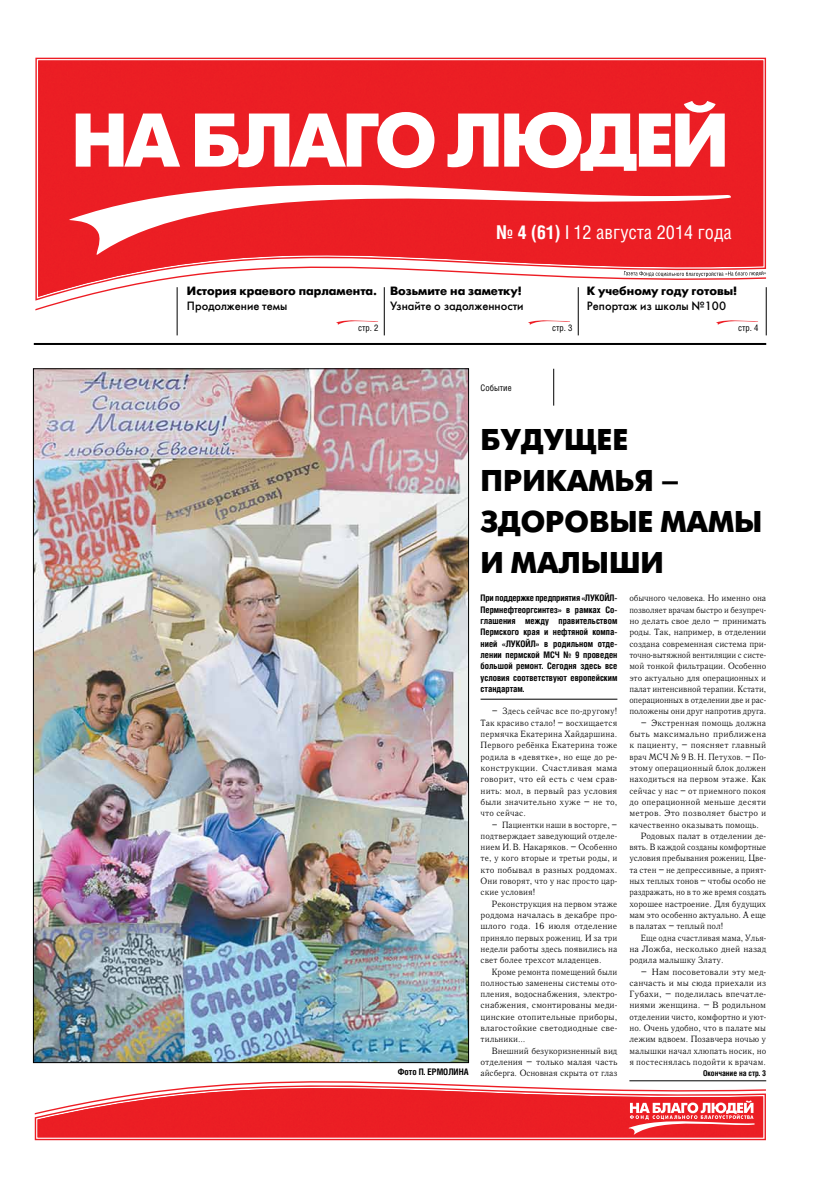
<style>
.page{position:relative;width:823px;height:1197px;background:#fff}
.page>*{position:absolute;margin:0;border:0;box-sizing:border-box;transform-origin:0 0}
.t1{font:700 30px/40.8px "Futuris C";color:#000}
.t2{font:19px "Helios Cond";color:#fff}
.t3{font:700 12px "Futuris C";color:#000}
.t4{font:12px "Futuris C";color:#000}
.t5{font:9px/11.3px "Quant Antiqua C";color:#000;text-align:justify}
.t6{font:9px/11.3px "Quant Antiqua C";color:#000;text-align:justify;scale:1.04 1}
.t7{font:700 9px/11.3px "Helios Cond";color:#000;text-align:justify}
.t8{font:9px/11.3px "Quant Antiqua C";color:#000;text-align:justify;scale:.96 1}
.t9{font:9px "Quant Antiqua C";color:#000;scale:.95 1}
.t10{font:9px "Quant Antiqua C";color:#000;scale:1.05 1}
.t11{font:9px "Helios Cond";color:#000}
.t12{font:700 8px "Helios Cond";color:#000}
.s1{font-weight:700}
</style>
<div class="page">
<svg style="left:35px;top:58px;width:730px;height:242px"></svg>
<img style="left:38px;top:60px;width:724px;height:237px">
<svg style="left:623px;top:271px;width:142px;height:6px"></svg>
<svg style="left:504px;top:101px;width:220px;height:70px"></svg>
<svg style="left:447px;top:113px;width:51px;height:54px"></svg>
<svg style="left:195px;top:112px;width:239px;height:56px"></svg>
<svg style="left:76px;top:113px;width:104px;height:54px"></svg>
<svg style="left:62px;top:183px;width:668px;height:74px;fill:#ec1e24"></svg>
<svg style="left:35px;top:1137px;width:730px;height:2px"></svg>
<svg style="left:35px;top:1081px;width:730px;height:56px"></svg>
<hr style="left:480px;top:698px;width:137px;height:1px;background:#000">
<hr style="left:629px;top:1080px;width:136px;height:1px;background:#000">
<hr style="left:34px;top:343px;width:731px;height:2px;background:#000">
<hr style="left:177px;top:287px;width:1px;height:48px;background:#000">
<hr style="left:384px;top:287px;width:1px;height:48px;background:#000">
<hr style="left:577px;top:287px;width:1px;height:48px;background:#000">
<hr style="left:765px;top:287px;width:1px;height:48px;background:#000">
<hr style="left:553px;top:369px;width:1px;height:36px;background:#000">
<svg style="left:336px;top:320px;width:42px;height:5px"></svg>
<svg style="left:528px;top:320px;width:42px;height:5px"></svg>
<svg style="left:716px;top:320px;width:41px;height:5px"></svg>
<img style="left:35px;top:370px;width:431px;height:690px">
<h2 class="t2" style="left:496px;top:220px;width:236px"><span class="s1">№ 4 (61) |</span> 12 августа 2014 года</h2>
<h3 class="t3" style="left:187px;top:284px;width:192px">История краевого парламента.</h3>
<h3 class="t4" style="left:187px;top:298px;width:102px">Продолжение темы</h3>
<p class="t11" style="left:358px;top:323px;width:22px">стр. 2</p>
<h3 class="t3" style="left:390px;top:284px;width:133px">Возьмите на заметку!</h3>
<h3 class="t4" style="left:390px;top:298px;width:135px">Узнайте о задолженности</h3>
<p class="t11" style="left:552px;top:323px;width:22px">стр. 3</p>
<h3 class="t3" style="left:586px;top:284px;width:152px">К учебному году готовы!</h3>
<h3 class="t4" style="left:586px;top:298px;width:141px">Репортаж из школы №100</h3>
<p class="t11" style="left:737px;top:323px;width:22px">стр. 4</p>
<p class="t11" style="left:480px;top:382px;width:33px">Событие</p>
<p class="t7" style="left:397px;top:1065px;width:72px">Фото П. ЕРМОЛИНА</p>
<h1 class="t1" style="left:480px;top:420px;width:283px">Будущее<br>Прикамья – здоровые мамы и малыши</h1>
<p class="t7" style="left:480px;top:592px;width:138px">При поддержке предприятия «ЛУКОЙЛ-Пермнефтеоргсинтез» в рамках Со&shy;глашения между правительством Пермского края и нефтяной компа&shy;нией «ЛУКОЙЛ» в родильном отде&shy;лении пермской МСЧ № 9 проведен большой ремонт. Сегодня здесь все условия соответствуют европейским стандартам.</p>
<p class="t5" style="left:480px;top:705px;width:138px;text-indent:11px">– Здесь сейчас все по‑другому!<br>Так красиво стало! – восхищается пермячка Екатерина Хайдаршина.<br>Первого ребёнка Екатерина тоже родила в «девятке», но еще до ре‑ конструкции. Счастливая мама говорит, что ей есть с чем срав‑ нить: мол, в первый раз условия были значительно хуже – не то, что сейчас.</p>
<p class="t8" style="left:480px;top:818px;width:144px;text-indent:11px">– Пациентки наши в восторге, – подтверждает заведующий отделе‑ нием И.В. Накаряков. – Особенно те, у кого вторые и третьи роды, и кто побывал в разных роддомах.<br>Они говорят, что у нас просто цар‑ ские условия!</p>
<p class="t5" style="left:480px;top:898px;width:138px;text-indent:11px">Реконструкция на первом этаже роддома началась в декабре про‑ шлого года. 16 июля отделение приняло первых рожениц. И за три недели работы здесь появились на свет более трехсот младенцев.</p>
<p class="t5" style="left:480px;top:965px;width:138px;text-indent:11px">Кроме ремонта помещений были полностью заменены системы ото‑ пления, водоснабжения, электро‑ снабжения, смонтированы меди‑ цинские отопительные приборы, влагостойкие светодиодные све‑ тильники…</p>
<p class="t5" style="left:480px;top:1044px;width:138px;text-indent:11px">Внешний безукоризненный вид отделения – только малая часть айсберга. Основная скрыта от глаз</p>
<p class="t5" style="left:629px;top:592px;width:138px">обычного человека. Но именно она позволяет врачам быстро и безупреч‑ но делать свое дело – принимать роды. Так, например, в отделении создана современная система при‑ точно-вытяжной вентиляции с систе‑ мой тонкой фильтрации. Особенно это актуально для операционных и палат интенсивной терапии. Кстати, операционных в отделении две и рас‑ положены они друг напротив друга.</p>
<p class="t5" style="left:640px;top:717px;width:127px">– Экстренная помощь должна</p>
<p class="t10" style="left:629px;top:729px;width:132px">быть максимально приближена</p>
<p class="t5" style="left:629px;top:739px;width:138px">к пациенту, – поясняет главный</p>
<p class="t9" style="left:629px;top:751px;width:145px">врач МСЧ № 9 В.Н. Петухов. – По‑</p>
<p class="t5" style="left:629px;top:762px;width:138px">этому операционный блок должен</p>
<p class="t5" style="left:629px;top:773px;width:138px">находиться на первом этаже. Как</p>
<p class="t5" style="left:629px;top:785px;width:138px">сейчас у нас – от приемного покоя</p>
<p class="t5" style="left:629px;top:796px;width:138px">до операционной меньше десяти</p>
<p class="t5" style="left:629px;top:807px;width:138px">метров. Это позволяет быстро и</p>
<p class="t5" style="left:629px;top:818px;width:131px">качественно оказывать помощь.</p>
<p class="t5" style="left:640px;top:830px;width:127px">Родовых палат в отделении де‑</p>
<p class="t5" style="left:629px;top:841px;width:138px">вять. В каждой созданы комфортные</p>
<p class="t5" style="left:629px;top:852px;width:138px">условия пребывания рожениц. Цве‑</p>
<p class="t5" style="left:629px;top:864px;width:138px">та стен – не депрессивные, а прият‑</p>
<p class="t5" style="left:629px;top:875px;width:138px">ных теплых тонов – чтобы особо не</p>
<p class="t9" style="left:629px;top:887px;width:145px">раздражать, но в то же время создать</p>
<p class="t5" style="left:629px;top:898px;width:138px">хорошее настроение. Для будущих</p>
<p class="t5" style="left:629px;top:909px;width:138px">мам это особенно актуально. А еще</p>
<p class="t5" style="left:629px;top:920px;width:95px">в палатах – теплый пол!</p>
<p class="t9" style="left:640px;top:932px;width:133px">Еще одна счастливая мама, Улья‑</p>
<p class="t6" style="left:629px;top:943px;width:133px">на Ложба, несколько дней назад</p>
<p class="t5" style="left:629px;top:954px;width:96px">родила малышку Злату.</p>
<p class="t6" style="left:629px;top:965px;width:133px;text-indent:11px">– Нам посоветовали эту мед‑ санчасть и мы сюда приехали из Губахи, – поделилась впечатле‑ ниями женщина. – В родильном отделении чисто, комфортно и уют‑ но. Очень удобно, что в палате мы лежим вдвоем. Позавчера ночью у малышки начал хлюпать носик, но я постеснялась подойти к врачам.</p>
<p class="t12" style="left:702px;top:1068px;width:65px">Окончание на стр. 3</p>
</div>
